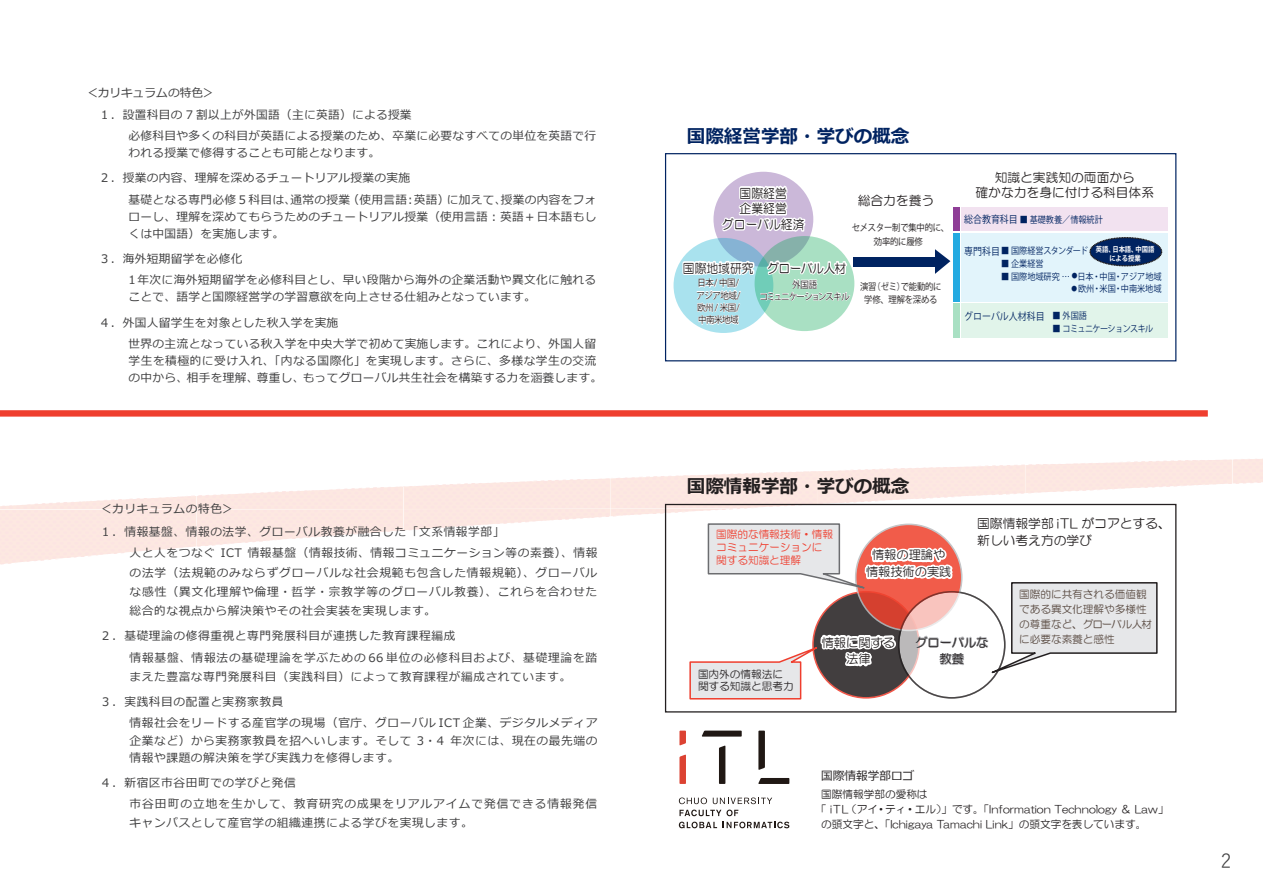
<style>
.page{position:relative;width:1263px;height:893px;background:#fff}
.page>*{position:absolute;margin:0;border:0;box-sizing:border-box;transform-origin:0 0}
.t1{font:19.2px "Yu Gothic";color:#57585a}
.t2{font:700 18.6px "Meiryo";color:#002361}
.t3{font:700 18.6px "Meiryo";color:#231f20}
.t4{font:12.9px/15.8px "HG Maru Gothic MPRO";color:#231f20;text-align:center;scale:.92 1}
.t5{font:12.9px "HG Maru Gothic MPRO";letter-spacing:-.05em;color:#231f20;scale:.92 1}
.t6{font:12.75px/14.7px "HG Maru Gothic MPRO";color:#231f20;text-align:center}
.t7{font:12.15px/17px "HG Maru Gothic MPRO";color:#231f20;text-align:center}
.t8{font:11.7px/17px "Meiryo";letter-spacing:.045em;color:#3e3e3f}
.t9{font:11.7px/25.5px "Meiryo";letter-spacing:.025em;color:#3e3e3f}
.t10{font:11.7px/21.3px "Meiryo";letter-spacing:.07em;color:#3e3e3f}
.t11{font:11.7px/21.3px "Meiryo";letter-spacing:.085em;color:#3e3e3f}
.t12{font:11.7px "Meiryo";color:#3e3e3f}
.t13{font:11.7px "Meiryo";color:#231f20}
.t14{font:10.65px/12.8px "HG Maru Gothic MPRO";color:#231f20}
.t15{font:10.65px/14.9px "HG Maru Gothic MPRO";color:#594a41}
.t16{font:10.65px/12.8px "HG Maru Gothic MPRO";color:#ef3e2e}
.t17{font:10.05px "Koz Go Pro";color:#002361;scale:.88 1}
.t18{font:9.45px/13.2px "Koz Go Pro";letter-spacing:-.025em;color:#231f20;text-align:center;scale:.88 1}
.t19{font:9.15px "Koz Go Pro";color:#002361;scale:.88 1}
.t20{font:9.15px/12.3px "Koz Go Pro";letter-spacing:-.05em;color:#231f20;scale:.92 1}
.t21{font:9.15px "Koz Go Pro";letter-spacing:-.1em;color:#002361;scale:.88 1}
.t22{font:9.15px/12.3px "Koz Go Pro";letter-spacing:-.11em;color:#231f20;text-align:center;scale:.92 1}
.t23{font:9.15px "Koz Go Pro";letter-spacing:-.075em;color:#002361;scale:.88 1}
.t24{font:700 7.35px/8.4px "Koz Go Pro";color:#fff;text-align:center;scale:.86 1}
.s1{font-size:10.05px}
.s2{font-size:6.45px}
.s3{font-size:9.15px}
</style>
<div class="page">
<svg style="left:0;top:458px;width:1263px;height:255px"></svg>
<div style="left:0;top:410px;width:1208px;height:7px;background:#ef3e2e"></div>
<svg style="left:673px;top:238px;width:100px;height:95px"></svg>
<div style="left:961px;top:207px;width:207px;height:24px;background:#f2e2f0"></div>
<div style="left:953px;top:207px;width:6px;height:24px;background:#8f3e97"></div>
<div style="left:961px;top:233px;width:207px;height:69px;background:#e2f4fb"></div>
<div style="left:953px;top:233px;width:6px;height:69px;background:#24aae1"></div>
<div style="left:961px;top:303px;width:207px;height:35px;background:#e1f4ea"></div>
<div style="left:953px;top:303px;width:6px;height:35px;background:#a9e0c3"></div>
<svg style="left:680px;top:173px;width:270px;height:156px"></svg>
<svg style="left:1089px;top:237px;width:73px;height:29px"></svg>
<div style="left:665px;top:153px;width:511px;height:208px;border:1px solid #002361"></div>
<svg style="left:679px;top:797px;width:28px;height:7px"></svg>
<svg style="left:713px;top:797px;width:59px;height:7px"></svg>
<svg style="left:679px;top:810px;width:59px;height:6px"></svg>
<svg style="left:679px;top:822px;width:38px;height:6px"></svg>
<svg style="left:723px;top:822px;width:66px;height:6px"></svg>
<svg style="left:679px;top:523px;width:479px;height:261px"></svg>
<p class="t12" style="left:86px;top:85px;width:130px">＜カリキュラムの特色＞</p>
<p class="t9" style="left:99px;top:102px;width:314px">１．設置科目の 7 割以上が外国語（主に英語）による授業</p>
<p class="t9" style="left:129px;top:123px;width:469px">必修科目や多くの科目が英語による授業のため、卒業に必要なすべての単位を英語で行</p>
<p class="t9" style="left:99px;top:140px;width:313px;text-align:center">われる授業で修得することも可能となります。<br>２．授業の内容、理解を深めるチュートリアル授業の実施</p>
<p class="t8" style="left:129px;top:191px;width:469px;text-align:justify">基礎となる専門必修５科目は、通常の授業（使用言語︓英語）に加えて、授業の内容をフォローし、理解を深めてもらうためのチュートリアル授業（使用言語︓英語+ 日本語もしくは中国語）を実施します。</p>
<p class="t8" style="left:129px;top:249px;width:469px;line-height:21.3px;text-indent:-30px">３．海外短期留学を必修化<br>1年次に海外短期留学を必修科目とし、早い段階から海外の企業活動や異文化に触れる</p>
<p class="t9" style="left:99px;top:285px;width:438px;text-indent:30px">ことで、語学と国際経営学の学習意欲を向上させる仕組みとなっています。<br>４．外国人留学生を対象とした秋入学を実施</p>
<p class="t9" style="left:129px;top:336px;width:475px;line-height:17px">世界の主流となっている秋入学を中央大学で初めて実施します。これにより、外国人留学生を積極的に受け入れ、「内なる国際化」を実現します。さらに、多様な学生の交流の中から、相手を理解、尊重し、もってグローバル共生社会を構築する力を涵養します。</p>
<p class="t8" style="left:100px;top:497px;width:406px;line-height:23.4px">＜カリキュラムの特色＞<br>１．情報基盤、情報の法学、グローバル教養が融合した「文系情報学部」</p>
<p class="t8" style="left:130px;top:544px;width:469px;line-height:19.2px;text-align:justify">人と人をつなぐ ICT 情報基盤（情報技術、情報コミュニケーション等の素養）、情報の法学（法規範のみならずグローバルな社会規範も包含した情報規範）、グローバルな感性（異文化理解や倫理・哲学・宗教学等のグローバル教養）、これらを合わせた総合的な視点から解決策やその社会実装を実現します。</p>
<p class="t10" style="left:130px;top:626px;width:469px;text-indent:-30px">２．基礎理論の修得重視と専門発展科目が連携した教育課程編成<br>情報基盤、情報法の基礎理論を学ぶための 66 単位の必修科目および、基礎理論を踏</p>
<p class="t8" style="left:100px;top:664px;width:473px;line-height:25.5px;text-indent:30px">まえた豊富な専門発展科目（実践科目）によって教育課程が編成されています。<br>３．実践科目の配置と実務家教員</p>
<p class="t8" style="left:130px;top:715px;width:469px;text-align:justify">情報社会をリードする産官学の現場（官庁、グローバル ICT 企業、デジタルメディア企業など）から実務家教員を招へいします。そして 3・4 年次には、現在の最先端の情報や課題の解決策を学び実践力を修得します。</p>
<p class="t11" style="left:130px;top:773px;width:469px;text-indent:-30px">４．新宿区市谷田町での学びと発信<br>市谷田町の立地を生かして、教育研究の成果をリアルアイムで発信できる情報発信</p>
<p class="t8" style="left:130px;top:815px;width:345px">キャンパスとして産官学の組織連携による学びを実現します。</p>
<h2 class="t2" style="left:687px;top:123px;width:224px">国際経営学部・学びの概念</h2>
<p class="t4" style="left:722px;top:185px;width:91px">国際経営<br>企業経営<br>グローバル経済</p>
<p class="t6" style="left:858px;top:193px;width:78px">総合力を養う</p>
<p class="t18" style="left:852px;top:222px;width:112px">セメスター制で集中的に、効率的に履修</p>
<p class="t18" style="left:860px;top:280px;width:94px">演習（ゼミ）で能動的に学修、理解を深める</p>
<p class="t5" style="left:767px;top:262px;width:88px">グローバル人材</p>
<p class="t22" style="left:760px;top:278px;width:100px">外国語<br>コミュニケーションスキル</p>
<p class="t4" style="left:683px;top:260px;width:79px">国際地域研究</p>
<p class="t20" style="left:696px;top:277px;width:49px">日本/ 中国/アジア地域/欧州/ 米国/中南米地域</p>
<p class="t6" style="left:975px;top:170px;width:180px">知識と実践知の両面から<br>確かな力を身に付ける科目体系</p>
<p class="t19" style="left:964px;top:214px;width:159px"><span class="s1">総合教育科目</span> ■ 基礎教養／情報統計</p>
<p class="t21" style="left:964px;top:245px;width:142px"><span class="s1">専門科目</span>■ 国際経営スタンダード</p>
<p class="t19" style="left:1001px;top:257px;width:50px">■ 企業経営</p>
<p class="t19" style="left:1001px;top:270px;width:184px">■ 国際地域研究 … <span class="s2">●</span>日本・中国・アジア地域</p>
<p class="t19" style="left:1072px;top:283px;width:104px"><span class="s2">●</span> 欧州・米国・中南米地域</p>
<p class="t17" style="left:964px;top:310px;width:141px">グローバル人材科目 <span class="s3">■ 外国語</span></p>
<p class="t23" style="left:1052px;top:323px;width:116px">■ コミュニケーションスキル</p>
<p class="t24" style="left:1096px;top:246px;width:70px">英語、日本語、中国語による授業</p>
<h2 class="t3" style="left:687px;top:473px;width:224px">国際情報学部・学びの概念</h2>
<p class="t16" style="left:716px;top:528px;width:118px">国際的な情報技術・情報コミュニケーションに関する知識と理解</p>
<p class="t7" style="left:866px;top:546px;width:87px">情報の理論や情報技術の実践</p>
<p class="t6" style="left:977px;top:515px;width:195px;line-height:17px;text-align:left">国際情報学部 iTL がコアとする、新しい考え方の学び</p>
<p class="t14" style="left:698px;top:667px;width:97px">国内外の情報法に関する知識と思考力</p>
<p class="t7" style="left:822px;top:634px;width:75px">情報に関する法律</p>
<p class="t7" style="left:915px;top:634px;width:75px">グローバルな教養</p>
<p class="t15" style="left:1019px;top:587px;width:135px">国際的に共有される価値観である異文化理解や多様性の尊重など、グローバル人材に必要な素養と感性</p>
<p class="t13" style="left:821px;top:767px;width:95px">国際情報学部ロゴ</p>
<p class="t14" style="left:821px;top:787px;width:108px">国際情報学部の愛称は</p>
<p class="t14" style="left:816px;top:802px;width:354px">「 iTL（アイ・ティ・エル）」です。「Information Technology ＆ Law」</p>
<p class="t14" style="left:821px;top:817px;width:327px">の頭文字と、「Ichigaya Tamachi Link」の頭文字を表しています。</p>
<h1 class="t1" style="left:1221px;top:843px;width:12px">2</h1>
</div>
